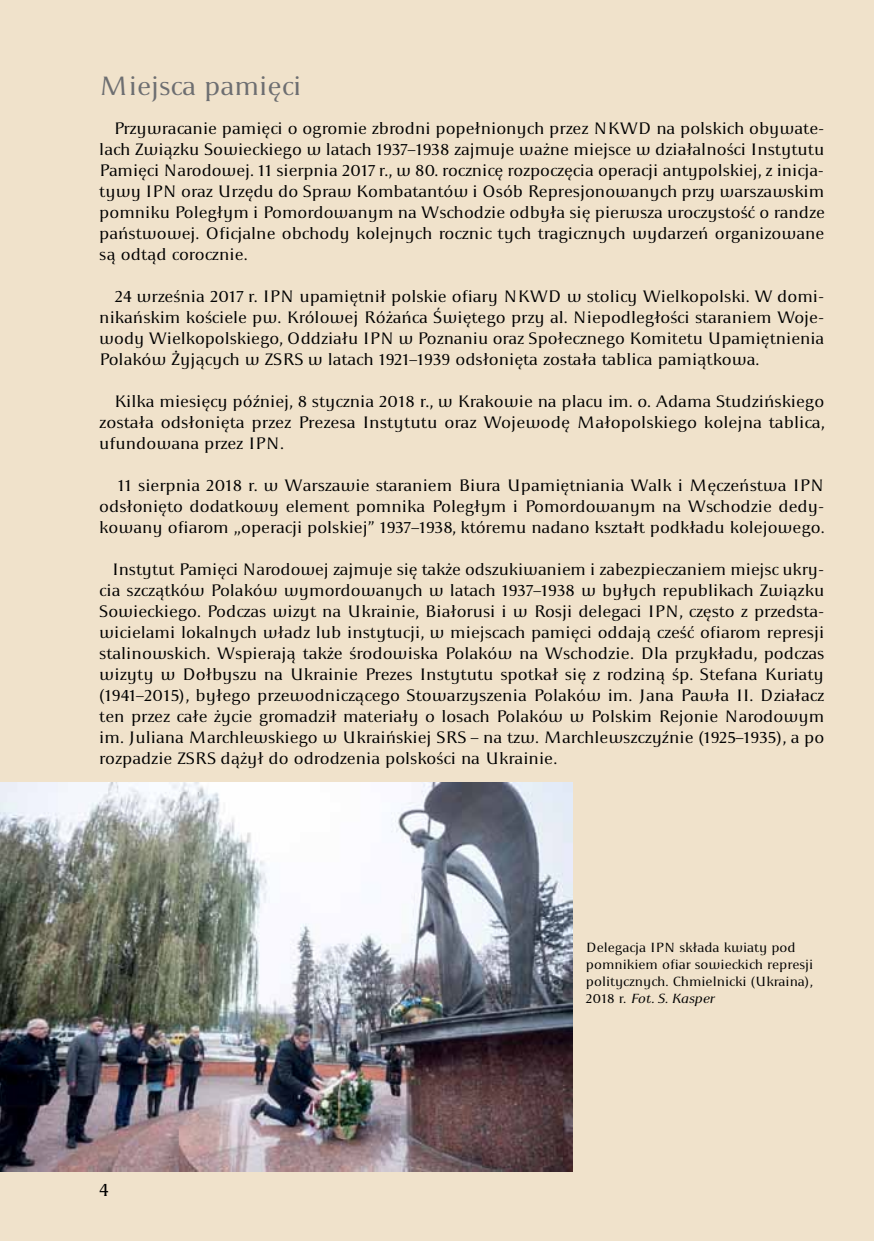
<style>
.page{position:relative;width:874px;height:1241px;background:#fff}
.page>*{position:absolute;margin:0;border:0;box-sizing:border-box;transform-origin:0 0}
.t1{font:28px "Apolonia";color:#6d6e71}
.t2{font:19.25px "Apolonia";color:#000}
.t3{font:17.5px/21px "Apolonia";color:#000;text-align:justify}
.t4{font:14px/16.8px "Apolonia";color:#000}
.s1{font-style:italic}
</style>
<div class="page">
<div style="left:0;top:0;width:873px;height:1240px;background:#f0e2cb"></div>
<img style="left:0;top:782px;width:572px;height:389px">
<h1 class="t1" style="left:99px;top:70px;width:204px">Miejsca pamięci</h1>
<p class="t3" style="left:99px;top:118px;width:726px;text-indent:14px">Przywracanie pamięci o ogromie zbrodni popełnionych przez NKWD na polskich obywate&shy;lach Związku Sowieckiego w latach 1937–1938 zajmuje ważne miejsce w działalności Instytutu Pamięci Narodowej. 11 sierpnia 2017 r., w 80. rocznicę rozpoczęcia operacji antypolskiej, z inicja&shy;tywy IPN oraz Urzędu do Spraw Kombatantów i Osób Represjonowanych przy warszawskim pomniku Poległym i Pomordowanym na Wschodzie odbyła się pierwsza uroczystość o randze państwowej. Oficjalne obchody kolejnych rocznic tych tragicznych wydarzeń organizowane są odtąd corocznie.</p>
<p class="t3" style="left:99px;top:286px;width:726px;text-indent:16px">24 września 2017 r. IPN upamiętnił polskie ofiary NKWD w stolicy Wielkopolski. W domi&shy;nikańskim kościele pw. Królowej Różańca Świętego przy al. Niepodległości staraniem Woje&shy;wody Wielkopolskiego, Oddziału IPN w Poznaniu oraz Społecznego Komitetu Upamiętnienia Polaków Żyjących w ZSRS w latach 1921–1939 odsłonięta została tablica pamiątkowa.</p>
<p class="t3" style="left:99px;top:391px;width:726px;text-indent:15px">Kilka miesięcy później, 8 stycznia 2018 r., w Krakowie na placu im. o. Adama Studzińskiego została odsłonięta przez Prezesa Instytutu oraz Wojewodę Małopolskiego kolejna tablica, ufundowana przez IPN.</p>
<p class="t3" style="left:99px;top:475px;width:726px;text-indent:18px">11 sierpnia 2018 r. w Warszawie staraniem Biura Upamiętniania Walk i Męczeństwa IPN odsłonięto dodatkowy element pomnika Poległym i Pomordowanym na Wschodzie dedy&shy;kowany ofiarom „operacji polskiej” 1937–1938, któremu nadano kształt podkładu kolejowego.</p>
<p class="t3" style="left:99px;top:559px;width:726px;text-indent:13px">Instytut Pamięci Narodowej zajmuje się także odszukiwaniem i zabezpieczaniem miejsc ukry&shy;cia szczątków Polaków wymordowanych w latach 1937–1938 w byłych republikach Związku Sowieckiego. Podczas wizyt na Ukrainie, Białorusi i w Rosji delegaci IPN, często z przedsta&shy;wicielami lokalnych władz lub instytucji, w miejscach pamięci oddają cześć ofiarom represji stalinowskich. Wspierają także środowiska Polaków na Wschodzie. Dla przykładu, podczas wizyty w Dołbyszu na Ukrainie Prezes Instytutu spotkał się z rodziną śp. Stefana Kuriaty (1941–2015), byłego przewodniczącego Stowarzyszenia Polaków im. Jana Pawła II. Działacz ten przez całe życie gromadził materiały o losach Polaków w Polskim Rejonie Narodowym im. Juliana Marchlewskiego w Ukraińskiej SRS – na tzw. Marchlewszczyźnie (1925–1935), a po rozpadzie ZSRS dążył do odrodzenia polskości na Ukrainie.</p>
<p class="t2" style="left:99px;top:1177px;width:11px">4</p>
<p class="t4" style="left:585px;top:939px;width:229px">Delegacja IPN składa kwiaty pod pomnikiem ofiar sowieckich represji politycznych. Chmielnicki (Ukraina),<br>2018 r. <span class="s1">Fot. S. Kasper</span></p>
</div>
